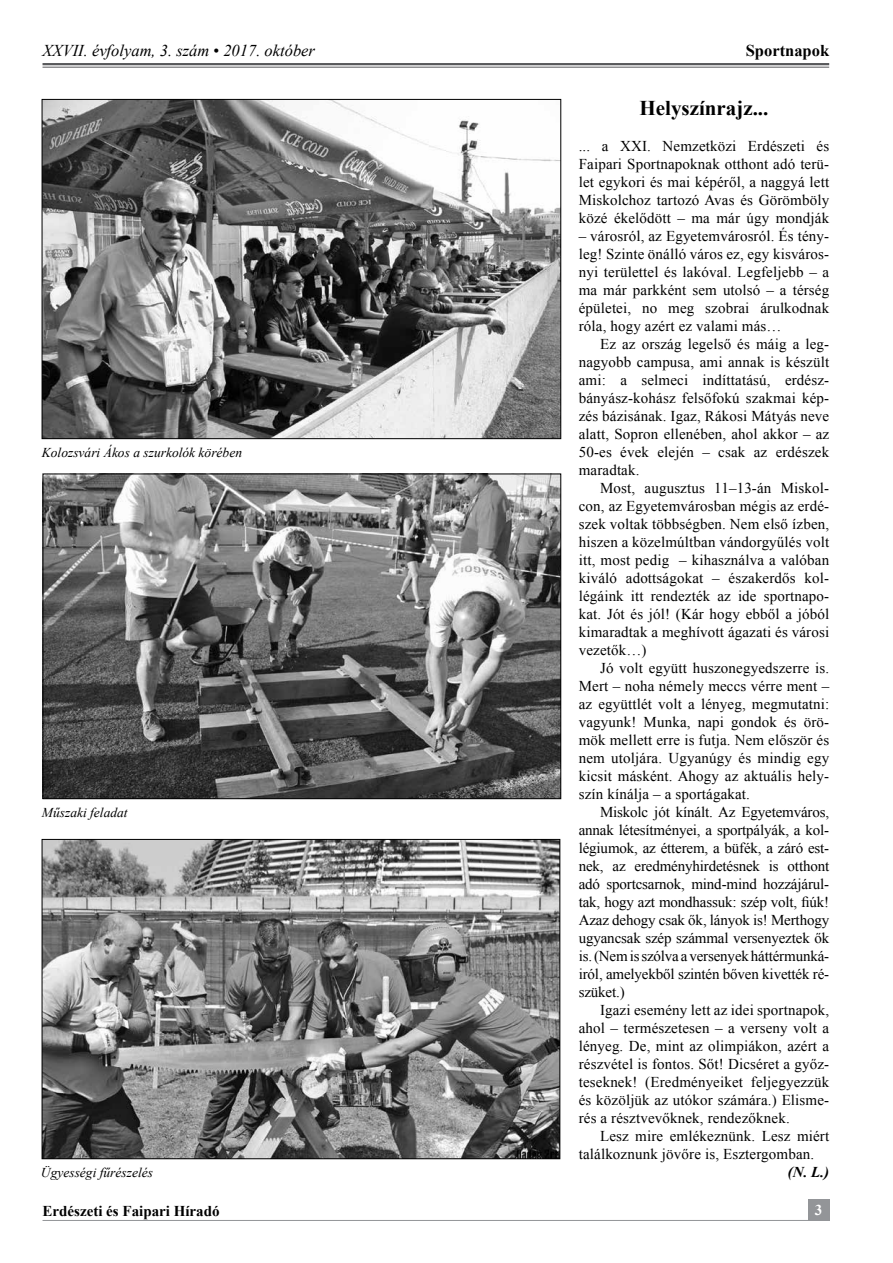
<style>
.page{position:relative;width:893px;height:1263px;background:#fff}
.page>*{position:absolute;margin:0;border:0;box-sizing:border-box;transform-origin:0 0}
.t1{font:700 21px "Times New Roman";color:#000}
.t2{font:italic 16.5px "Times New Roman";color:#000}
.t3{font:700 16.5px "Times New Roman";color:#000}
.t4{font:15px/18px "Times New Roman";letter-spacing:.01em;color:#000;text-align:justify}
.t5{font:700 15px "Times New Roman";color:#000}
.t6{font:italic 700 15px "Times New Roman";color:#000}
.t7{font:700 15px "Times New Roman";color:#fff}
.t8{font:italic 13.5px "Times New Roman";color:#000}
.s1{font-style:normal}
</style>
<div class="page">
<hr style="left:43px;top:63px;width:786px;height:2px;background:#58595b">
<hr style="left:43px;top:67px;width:786px;height:1px;background:#58595b">
<div style="left:808px;top:1199px;width:21px;height:21px;background:#939598"></div>
<hr style="left:43px;top:1220px;width:786px;height:1px;background:#939598">
<img style="left:45px;top:476px;width:514px;height:321px">
<img style="left:44px;top:841px;width:514px;height:316px">
<div style="left:42px;top:839px;width:518px;height:320px;border:1px solid #000"></div>
<img style="left:44px;top:101px;width:515px;height:336px">
<p class="t2" style="left:43px;top:39px;width:274px">XXVII. évfolyam, 3. szám <span class="s1">•</span> 2017. október</p>
<p class="t3" style="left:746px;top:39px;width:85px">Sportnapok</p>
<p class="t8" style="left:42px;top:443px;width:202px">Kolozsvári Ákos a szurkolók körében</p>
<p class="t8" style="left:42px;top:803px;width:87px">Műszaki feladat</p>
<p class="t8" style="left:41px;top:1163px;width:114px">Ügyességi fűrészelés</p>
<h1 class="t1" style="left:639px;top:93px;width:130px">Helyszínrajz...</h1>
<p class="t4" style="left:579px;top:137px;width:252px">... a XXI. Nemzetközi Erdészeti és Faipari Sportnapoknak otthont adó terü&shy;let egykori és mai képéről, a naggyá lett Miskolchoz tartozó Avas és Görömböly közé ékelődött – ma már úgy mondják</p>
<p class="t4" style="left:579px;top:227px;width:252px">– városról, az Egyetemvárosról. És tény&shy;leg! Szinte önálló város ez, egy kisváros&shy;nyi területtel és lakóval. Legfeljebb – a ma már parkként sem utolsó – a térség épületei, no meg szobrai árulkodnak róla, hogy azért ez valami más…</p>
<p class="t4" style="left:579px;top:335px;width:252px;text-indent:21px">Ez az ország legelső és máig a leg&shy;nagyobb campusa, ami annak is készült ami: a selmeci indíttatású, erdész&shy;bányász-kohász felsőfokú szakmai kép&shy;zés bázisának. Igaz, Rákosi Mátyás neve alatt, Sopron ellenében, ahol akkor – az 50-es évek elején – csak az erdészek maradtak.</p>
<p class="t4" style="left:579px;top:479px;width:252px;text-indent:21px">Most, augusztus 11–13-án Miskol&shy;con, az Egyetemvárosban mégis az erdé&shy;szek voltak többségben. Nem első ízben, hiszen a közelmúltban vándorgyűlés volt itt, most pedig – kihasználva a valóban kiváló adottságokat – északerdős kol&shy;légáink itt rendezték az ide sportnapo&shy;kat. Jót és jól! (Kár hogy ebből a jóból kimaradtak a meghívott ágazati és városi vezetők…)</p>
<p class="t4" style="left:579px;top:659px;width:252px;text-indent:21px">Jó volt együtt huszonegyedszerre is.<br>Mert – noha némely meccs vérre ment – az együttlét volt a lényeg, megmutatni: vagyunk! Munka, napi gondok és örö&shy;mök mellett erre is futja. Nem először és nem utoljára. Ugyanúgy és mindig egy kicsit másként. Ahogy az aktuális hely&shy;szín kínálja – a sportágakat.</p>
<p class="t4" style="left:579px;top:803px;width:252px;text-indent:21px">Miskolc jót kínált. Az Egyetemváros, annak létesítményei, a sportpályák, a kol&shy;légiumok, az étterem, a büfék, a záró est&shy;nek, az eredményhirdetésnek is otthont adó sportcsarnok, mind-mind hozzájárul&shy;tak, hogy azt mondhassuk: szép volt, fiúk!<br>Azaz dehogy csak ők, lányok is! Merthogy ugyancsak szép számmal versenyeztek ők is. (Nem is szólva a versenyek háttérmunká&shy;iról, amelyekből szintén bőven kivették ré&shy;szüket.)</p>
<p class="t4" style="left:579px;top:1001px;width:252px;text-indent:21px">Igazi esemény lett az idei sportnapok, ahol – természetesen – a verseny volt a lényeg. De, mint az olimpiákon, azért a részvétel is fontos. Sőt! Dicséret a győz&shy;teseknek! (Eredményeiket feljegyezzük és közöljük az utókor számára.) Elisme&shy;rés a résztvevőknek, rendezőknek.</p>
<p class="t4" style="left:579px;top:1127px;width:252px;text-indent:21px">Lesz mire emlékeznünk. Lesz miért találkoznunk jövőre is, Esztergomban.</p>
<p class="t6" style="left:788px;top:1161px;width:43px">(N. L.)</p>
<p class="t5" style="left:43px;top:1200px;width:179px">Erdészeti és Faipari Híradó</p>
<p class="t7" style="left:815px;top:1199px;width:9px">3</p>
</div>
